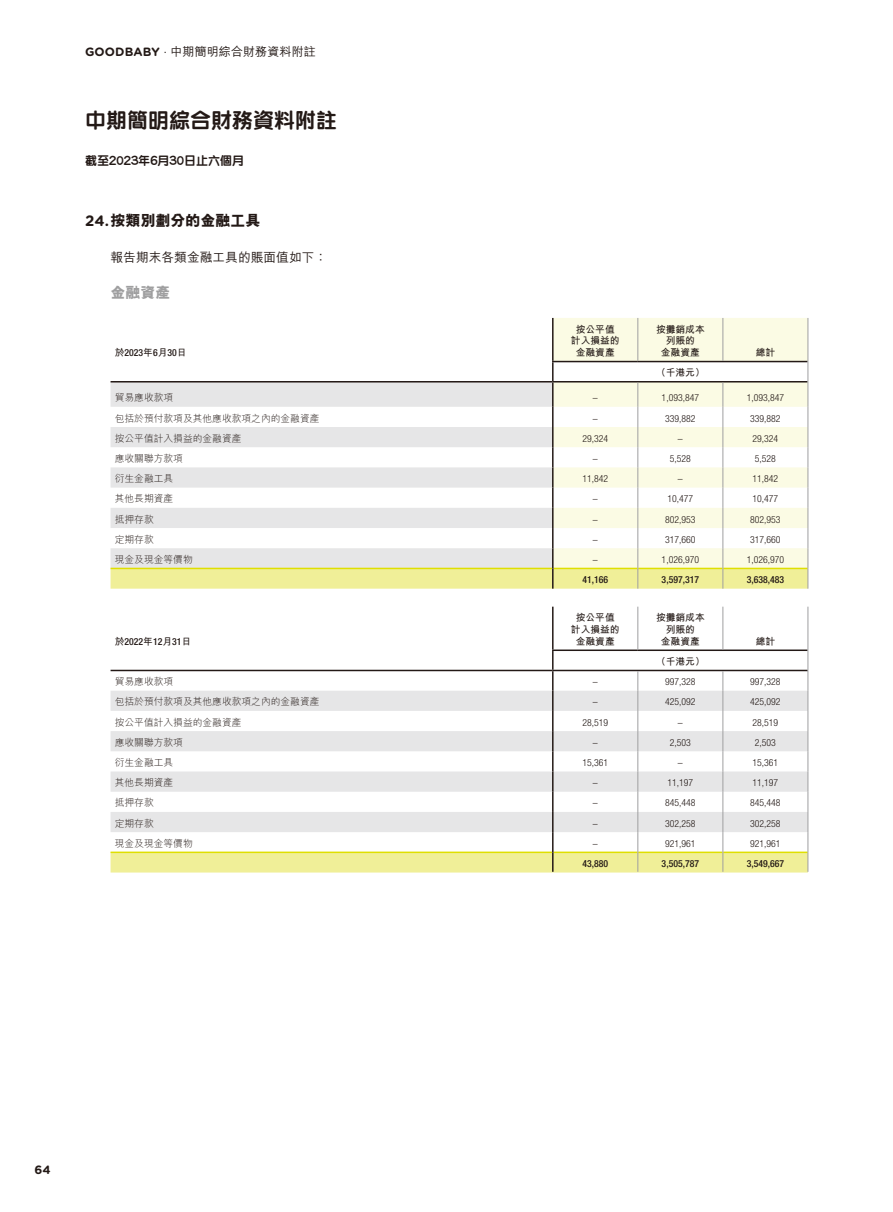
<style>
.page{position:relative;width:893px;height:1212px;background:#fff}
.page>*{position:absolute;margin:0;border:0;box-sizing:border-box;transform-origin:0 0}
.t1{font:21px "M Yuen HK Xbold E Ten B5 H";color:#231916}
.t2{font:15px "M Hei HK Xbold E Ten B5 H";color:#231916}
.t3{font:15px "M Hei HK Xbold E Ten B5 H";color:#9f9fa0}
.t4{font:12.75px "M Hei HK Medium E Ten B5 H";color:#231916}
.t5{font:12px "M Hei HK Medium E Ten B5 H";letter-spacing:.01em;color:#231916}
.t6{font:12px "M Yuen HK Xbold E Ten B5 H";color:#231916}
.t7{font:700 12px "Gotham Rounded";color:#231916}
.t8{font:300 condensed 9.75px "Helvetica Neue LT Std";color:#231916}
.t9{font:9.75px "M Hei HK Light E Ten B5 H";color:#231916}
.t10{font:500 condensed 9.75px "Helvetica Neue LT Std";color:#231916}
.t11{font:9.75px/11.7px "M Hei HK Bold E Ten B5 H";color:#231916;text-align:center}
.s1{font-family:"Gotham Rounded";font-weight:700}
.s2{font-family:"Gotham Rounded"}
.s3{font-family:"M Hei HK Bold E Ten B5 H";font-weight:400;font-stretch:normal}
</style>
<div class="page">
<div style="left:554px;top:318px;width:253px;height:43px;background:#fbfbe4"></div>
<hr style="left:552px;top:361px;width:86px;height:1px;background:#231916">
<hr style="left:638px;top:361px;width:169px;height:1px;background:#231916">
<hr style="left:552px;top:318px;width:2px;height:43px;background:#231916">
<hr style="left:722px;top:318px;width:1px;height:43px;background:#9f9fa0">
<hr style="left:807px;top:318px;width:1px;height:44px;background:#9f9fa0">
<hr style="left:637px;top:318px;width:1px;height:43px;background:#9f9fa0">
<svg style="left:111px;top:362px;width:697px;height:227px"></svg>
<hr style="left:552px;top:649px;width:86px;height:2px;background:#231916">
<hr style="left:638px;top:649px;width:169px;height:2px;background:#231916">
<hr style="left:552px;top:607px;width:2px;height:42px;background:#231916">
<hr style="left:722px;top:607px;width:1px;height:42px;background:#9f9fa0">
<hr style="left:807px;top:607px;width:1px;height:43px;background:#9f9fa0">
<hr style="left:637px;top:607px;width:1px;height:42px;background:#9f9fa0">
<svg style="left:111px;top:650px;width:697px;height:222px"></svg>
<hr style="left:552px;top:671px;width:2px;height:20px;background:#231916">
<hr style="left:552px;top:691px;width:2px;height:20px;background:#231916">
<hr style="left:552px;top:711px;width:2px;height:20px;background:#231916">
<hr style="left:552px;top:731px;width:2px;height:20px;background:#231916">
<hr style="left:552px;top:751px;width:2px;height:20px;background:#231916">
<hr style="left:552px;top:771px;width:2px;height:21px;background:#231916">
<hr style="left:552px;top:792px;width:2px;height:20px;background:#231916">
<hr style="left:552px;top:812px;width:2px;height:20px;background:#231916">
<hr style="left:552px;top:832px;width:2px;height:20px;background:#231916">
<hr style="left:552px;top:852px;width:2px;height:20px;background:#231916">
<p class="t5" style="left:85px;top:47px;width:232px"><span class="s1">GOODBABY</span> <span class="s2">·</span> 中期簡明綜合財務資料附註</p>
<h1 class="t1" style="left:85px;top:112px;width:253px">中期簡明綜合財務資料附註</h1>
<p class="t6" style="left:85px;top:156px;width:161px">截至2023年6月30日止六個月</p>
<h2 class="t2" style="left:85px;top:215px;width:177px"><span class="s1">24.</span> 按類別劃分的金融工具</h2>
<h3 class="t4" style="left:111px;top:253px;width:218px">報告期末各類金融工具的賬面值如下：</h3>
<h2 class="t3" style="left:111px;top:287px;width:61px">金融資產</h2>
<p class="t10" style="left:115px;top:347px;width:73px"><span class="s3">於</span>2023<span class="s3">年</span>6<span class="s3">月</span>30<span class="s3">日</span></p>
<p class="t11" style="left:571px;top:324px;width:50px">按公平值計入損益的金融資產</p>
<p class="t11" style="left:656px;top:324px;width:50px">按攤銷成本列賬的<br>金融資產</p>
<p class="t11" style="left:656px;top:368px;width:50px">（千港元）</p>
<p class="t11" style="left:756px;top:348px;width:21px">總計</p>
<p class="t9" style="left:115px;top:394px;width:60px">貿易應收款項</p>
<p class="t8" style="left:593px;top:394px;width:6px">–</p>
<p class="t8" style="left:662px;top:394px;width:39px">1,093,847</p>
<p class="t8" style="left:747px;top:394px;width:39px">1,093,847</p>
<p class="t9" style="left:115px;top:414px;width:206px">包括於預付款項及其他應收款項之內的金融資產</p>
<p class="t8" style="left:665px;top:415px;width:32px">339,882</p>
<p class="t8" style="left:750px;top:415px;width:32px">339,882</p>
<p class="t9" style="left:115px;top:434px;width:128px">按公平值計入損益的金融資產</p>
<p class="t8" style="left:582px;top:435px;width:27px">29,324</p>
<p class="t8" style="left:678px;top:435px;width:6px">–</p>
<p class="t8" style="left:752px;top:435px;width:27px">29,324</p>
<p class="t9" style="left:115px;top:455px;width:70px">應收關聯方款項</p>
<p class="t8" style="left:593px;top:455px;width:6px">–</p>
<p class="t8" style="left:670px;top:455px;width:23px">5,528</p>
<p class="t8" style="left:755px;top:455px;width:23px">5,528</p>
<p class="t9" style="left:115px;top:475px;width:60px">衍生金融工具</p>
<p class="t8" style="left:582px;top:475px;width:27px">11,842</p>
<p class="t8" style="left:678px;top:475px;width:6px">–</p>
<p class="t8" style="left:752px;top:475px;width:27px">11,842</p>
<p class="t9" style="left:115px;top:495px;width:60px">其他長期資產</p>
<p class="t8" style="left:593px;top:495px;width:6px">–</p>
<p class="t8" style="left:667px;top:495px;width:27px">10,477</p>
<p class="t8" style="left:752px;top:495px;width:27px">10,477</p>
<p class="t9" style="left:115px;top:515px;width:40px">抵押存款</p>
<p class="t8" style="left:665px;top:516px;width:32px">802,953</p>
<p class="t8" style="left:750px;top:516px;width:32px">802,953</p>
<p class="t9" style="left:115px;top:535px;width:40px">定期存款</p>
<p class="t8" style="left:593px;top:536px;width:6px">–</p>
<p class="t8" style="left:665px;top:536px;width:32px">317,660</p>
<p class="t8" style="left:750px;top:536px;width:32px">317,660</p>
<p class="t9" style="left:115px;top:556px;width:79px">現金及現金等價物</p>
<p class="t8" style="left:593px;top:556px;width:6px">–</p>
<p class="t8" style="left:662px;top:556px;width:39px">1,026,970</p>
<p class="t8" style="left:747px;top:556px;width:39px">1,026,970</p>
<p class="t10" style="left:582px;top:574px;width:27px">41,166</p>
<p class="t10" style="left:662px;top:574px;width:39px">3,597,317</p>
<p class="t10" style="left:747px;top:574px;width:39px">3,638,483</p>
<p class="t10" style="left:115px;top:636px;width:78px"><span class="s3">於</span>2022<span class="s3">年</span>12<span class="s3">月</span>31<span class="s3">日</span></p>
<p class="t11" style="left:571px;top:613px;width:50px">按公平值計入損益的金融資產</p>
<p class="t11" style="left:656px;top:613px;width:50px">按攤銷成本列賬的<br>金融資產</p>
<p class="t11" style="left:656px;top:657px;width:50px">（千港元）</p>
<p class="t11" style="left:756px;top:636px;width:21px">總計</p>
<p class="t9" style="left:115px;top:678px;width:60px">貿易應收款項</p>
<p class="t8" style="left:593px;top:678px;width:6px">–</p>
<p class="t8" style="left:665px;top:678px;width:32px">997,328</p>
<p class="t8" style="left:750px;top:678px;width:32px">997,328</p>
<p class="t9" style="left:115px;top:698px;width:206px">包括於預付款項及其他應收款項之內的金融資產</p>
<p class="t8" style="left:593px;top:698px;width:6px">–</p>
<p class="t8" style="left:665px;top:698px;width:32px">425,092</p>
<p class="t8" style="left:750px;top:698px;width:32px">425,092</p>
<p class="t9" style="left:115px;top:718px;width:128px">按公平值計入損益的金融資產</p>
<p class="t8" style="left:582px;top:719px;width:27px">28,519</p>
<p class="t8" style="left:752px;top:719px;width:27px">28,519</p>
<p class="t9" style="left:115px;top:738px;width:70px">應收關聯方款項</p>
<p class="t8" style="left:593px;top:739px;width:6px">–</p>
<p class="t8" style="left:670px;top:739px;width:23px">2,503</p>
<p class="t8" style="left:755px;top:739px;width:23px">2,503</p>
<p class="t9" style="left:115px;top:759px;width:60px">衍生金融工具</p>
<p class="t8" style="left:582px;top:759px;width:27px">15,361</p>
<p class="t8" style="left:678px;top:759px;width:6px">–</p>
<p class="t8" style="left:752px;top:759px;width:27px">15,361</p>
<p class="t9" style="left:115px;top:779px;width:60px">其他長期資產</p>
<p class="t8" style="left:593px;top:779px;width:6px">–</p>
<p class="t8" style="left:667px;top:779px;width:27px">11,197</p>
<p class="t8" style="left:752px;top:779px;width:27px">11,197</p>
<p class="t9" style="left:115px;top:799px;width:40px">抵押存款</p>
<p class="t8" style="left:593px;top:799px;width:6px">–</p>
<p class="t8" style="left:665px;top:799px;width:32px">845,448</p>
<p class="t8" style="left:750px;top:799px;width:32px">845,448</p>
<p class="t9" style="left:115px;top:819px;width:40px">定期存款</p>
<p class="t8" style="left:593px;top:820px;width:6px">–</p>
<p class="t8" style="left:665px;top:820px;width:32px">302,258</p>
<p class="t8" style="left:750px;top:820px;width:32px">302,258</p>
<p class="t9" style="left:115px;top:839px;width:79px">現金及現金等價物</p>
<p class="t8" style="left:593px;top:840px;width:6px">–</p>
<p class="t8" style="left:665px;top:840px;width:32px">921,961</p>
<p class="t8" style="left:750px;top:840px;width:32px">921,961</p>
<p class="t10" style="left:582px;top:858px;width:27px">43,880</p>
<p class="t10" style="left:662px;top:858px;width:39px">3,505,787</p>
<p class="t10" style="left:747px;top:858px;width:39px">3,549,667</p>
<p class="t7" style="left:34px;top:1164px;width:18px">64</p>
</div>
